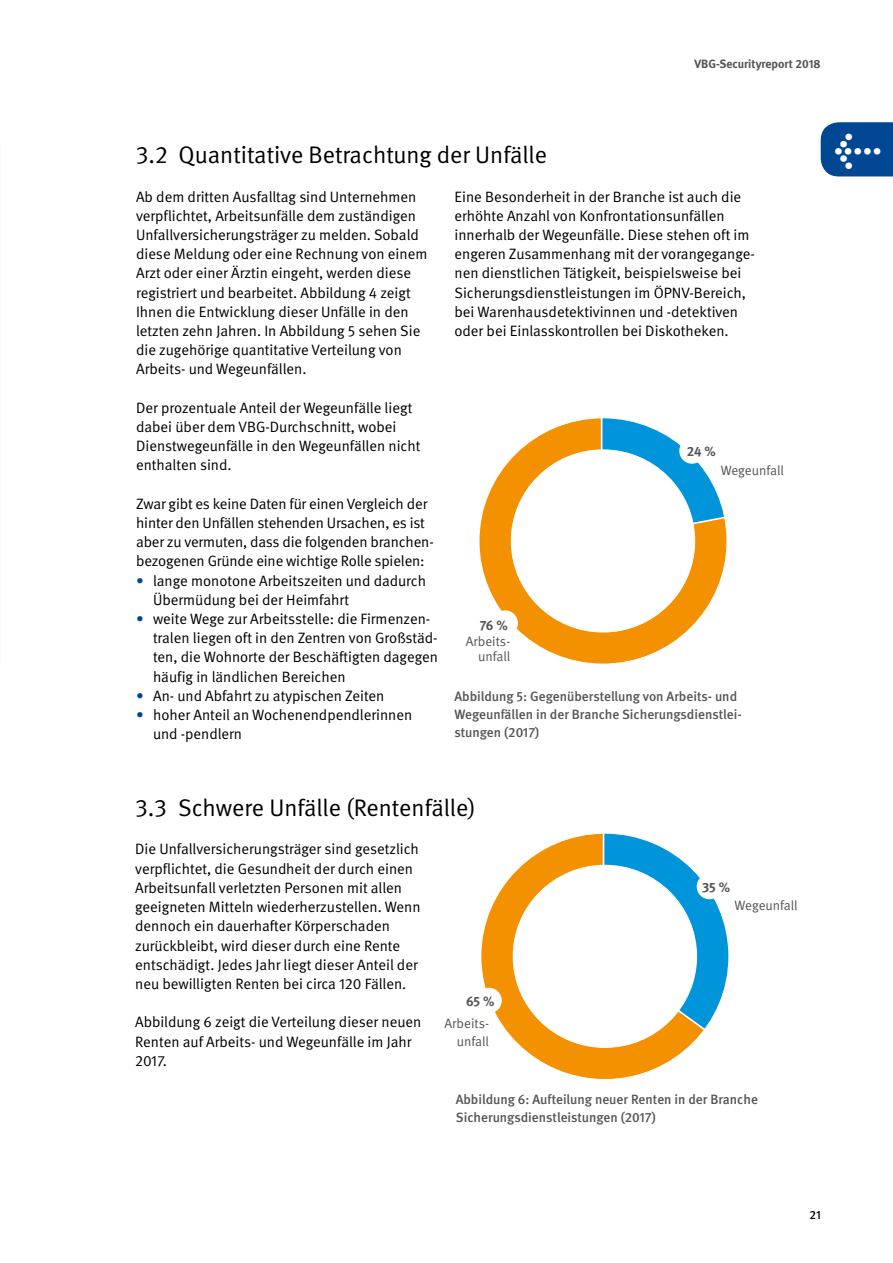
<style>
.page{position:relative;width:893px;height:1263px;background:#fff}
.page>*{position:absolute;margin:0;border:0;box-sizing:border-box;transform-origin:0 0}
.t1{font:700 39px "DGUV Meta";color:#fff}
.t2{font:24px "DGUV Meta";color:#000}
.Fließtext{font:15px/19.2px "DGUV Meta";color:#000}
.t3{font:500 13.5px/18px "DGUV Meta";color:#565655}
.t4{font:13.5px/15px "DGUV Meta";color:#565655;text-align:right}
.t5{font:700 13.5px "DGUV Meta";letter-spacing:-.01em;color:#565655}
.t6{font:700 12px "DGUV Meta";color:#565655}
.t7{font:500 12px "DGUV Meta";color:#000}
.s1{color:#004893}
</style>
<div class="page">
<div style="left:821px;top:122px;width:72px;height:54px;background:#004893"></div>
<div style="left:481px;top:833px;width:248px;height:246px;background:#f39100;border-radius:50%"></div>
<svg style="left:601px;top:833px;width:128px;height:235px"></svg>
<div style="left:513px;top:865px;width:184px;height:182px;background:#fff;border-radius:50%"></div>
<div style="left:479px;top:418px;width:248px;height:246px;background:#f39100;border-radius:50%"></div>
<svg style="left:600px;top:418px;width:127px;height:125px"></svg>
<div style="left:511px;top:450px;width:184px;height:182px;background:#fff;border-radius:50%"></div>
<div style="left:697px;top:874px;width:25px;height:25px;background:#fff;border-radius:50%"></div>
<div style="left:679px;top:438px;width:26px;height:26px;background:#fff;border-radius:50%"></div>
<div style="left:492px;top:610px;width:26px;height:26px;background:#fff;border-radius:50%"></div>
<div style="left:476px;top:988px;width:26px;height:25px;background:#fff;border-radius:50%"></div>
<p class="t6" style="left:694px;top:57px;width:128px">VBG-Securityreport 2018</p>
<p class="t2" style="left:136px;top:141px;width:412px">3.2 Quantitative Betrachtung der Unfälle</p>
<p class="Fließtext" style="left:136px;top:187px;width:293px">Ab dem dritten Ausfalltag sind Unternehmen verpflichtet, Arbeitsunfälle dem zuständigen Unfallversicherungsträger zu melden. Sobald diese Meldung oder eine Rechnung von einem Arzt oder einer Ärztin eingeht, werden diese registriert und bearbeitet. Abbildung 4 zeigt Ihnen die Entwicklung dieser Unfälle in den letzten zehn Jahren. In Abbildung 5 sehen Sie die zugehörige quantitative Verteilung von Arbeits- und Wegeunfällen.</p>
<p class="Fließtext" style="left:136px;top:398px;width:286px">Der prozentuale Anteil der Wegeunfälle liegt dabei über dem VBG-Durchschnitt, wobei Dienstwegeunfälle in den Wegeunfällen nicht enthalten sind.</p>
<p class="Fließtext" style="left:136px;top:494px;width:299px">Zwar gibt es keine Daten für einen Vergleich der hinter den Unfällen stehenden Ursachen, es ist aber zu vermuten, dass die folgenden branchen&shy;bezogenen Gründe eine wichtige Rolle spielen:</p>
<p class="Fließtext" style="left:153px;top:571px;width:274px;text-indent:-17px"><span class="s1">•</span> lange monotone Arbeitszeiten und dadurch<br>Übermüdung bei der Heimfahrt</p>
<p class="Fließtext" style="left:153px;top:610px;width:286px;text-indent:-17px"><span class="s1">•</span> weite Wege zur Arbeitsstelle: die Firmenzen&shy;tralen liegen oft in den Zentren von Großstäd&shy;ten, die Wohnorte der Beschäftigten dagegen häufig in ländlichen Bereichen</p>
<p class="Fließtext" style="left:136px;top:686px;width:250px"><span class="s1">•</span> An- und Abfahrt zu atypischen Zeiten</p>
<p class="Fließtext" style="left:153px;top:706px;width:261px;text-indent:-17px"><span class="s1">•</span> hoher Anteil an Wochenendpendlerinnen und -pendlern</p>
<p class="Fließtext" style="left:454px;top:187px;width:302px">Eine Besonderheit in der Branche ist auch die erhöhte Anzahl von Konfrontationsunfällen innerhalb der Wegeunfälle. Diese stehen oft im engeren Zusammenhang mit der vorangegange&shy;nen dienstlichen Tätigkeit, beispielsweise bei Sicherungsdienstleistungen im ÖPNV-Bereich, bei Warenhausdetektivinnen und -detektiven oder bei Einlasskontrollen bei Diskotheken.</p>
<p class="t5" style="left:687px;top:443px;width:30px">24 %</p>
<p class="t4" style="left:721px;top:464px;width:65px">Wegeunfall</p>
<p class="t5" style="left:480px;top:617px;width:30px">76 %</p>
<p class="t4" style="left:466px;top:634px;width:46px">Arbeits&shy;unfall</p>
<p class="t3" style="left:455px;top:688px;width:289px">Abbildung 5: Gegenüberstellung von Arbeits- und<br>Wegeunfällen in der Branche Sicherungsdienstlei&shy;stungen (2017)</p>
<p class="t2" style="left:136px;top:794px;width:342px">3.3 Schwere Unfälle (Rentenfälle)</p>
<p class="Fließtext" style="left:135px;top:840px;width:287px">Die Unfallversicherungsträger sind gesetzlich verpflichtet, die Gesundheit der durch einen Arbeitsunfall verletzten Personen mit allen geeigneten Mitteln wiederherzustellen. Wenn dennoch ein dauerhafter Körperschaden zurückbleibt, wird dieser durch eine Rente entschädigt. Jedes Jahr liegt dieser Anteil der neu bewilligten Renten bei circa 120 Fällen.</p>
<p class="Fließtext" style="left:135px;top:1013px;width:288px">Abbildung 6 zeigt die Verteilung dieser neuen<br>Renten auf Arbeits- und Wegeunfälle im Jahr<br>2017.</p>
<p class="t3" style="left:456px;top:1091px;width:304px">Abbildung 6: Aufteilung neuer Renten in der Branche<br>Sicherungsdienstleistungen (2017)</p>
<p class="t5" style="left:702px;top:879px;width:29px">35 %</p>
<p class="t4" style="left:734px;top:898px;width:65px">Wegeunfall</p>
<p class="t5" style="left:466px;top:993px;width:30px">65 %</p>
<p class="t4" style="left:445px;top:1015px;width:46px;line-height:18px">Arbeits&shy;unfall</p>
<h1 class="t1" style="left:834px;top:125px;width:48px">←</h1>
<p class="t7" style="left:809px;top:1208px;width:13px">21</p>
</div>
